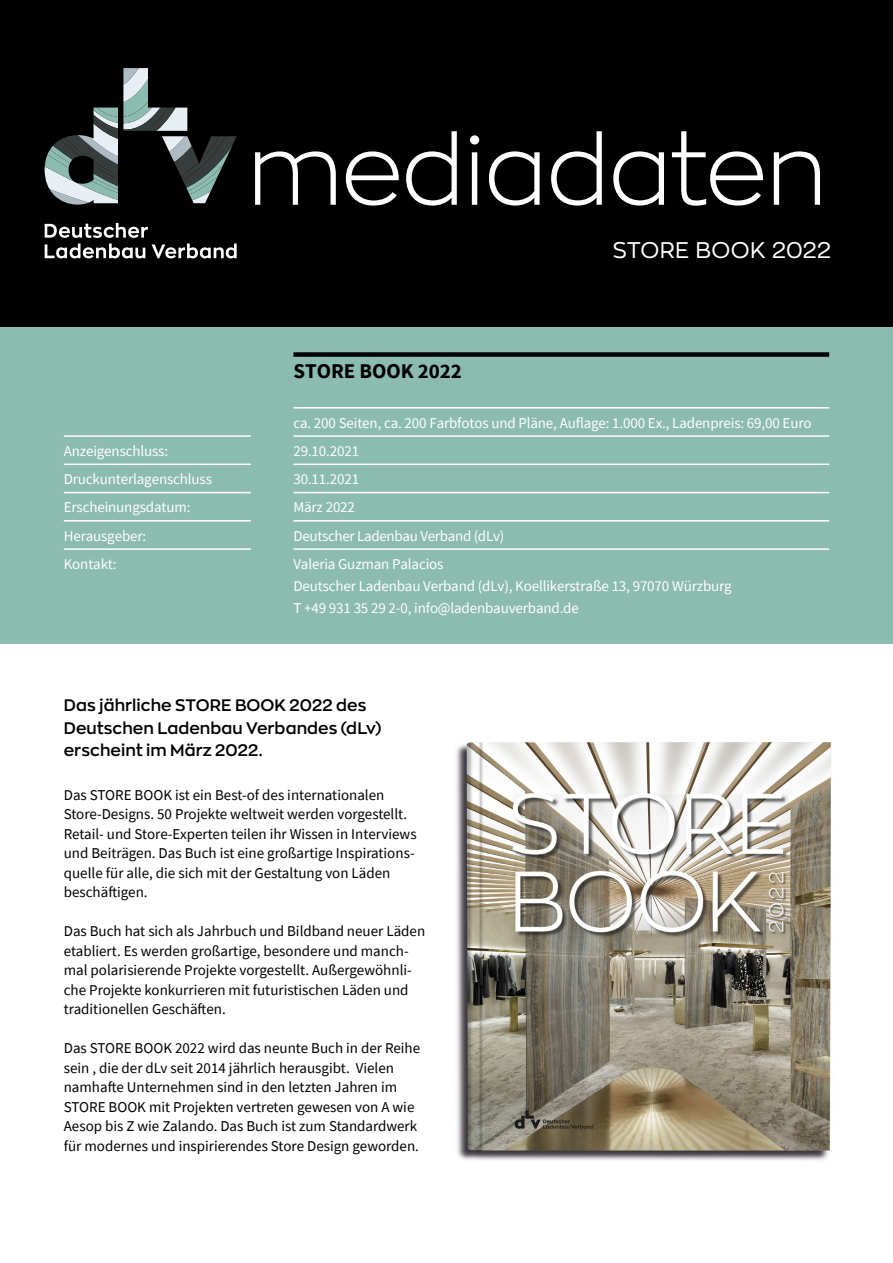
<style>
.page{position:relative;width:893px;height:1263px;background:#fff}
.page>*{position:absolute;margin:0;border:0;box-sizing:border-box;transform-origin:0 0}
.t1{font:300 97.5px "Zona Pro";letter-spacing:-.01em;color:#fff}
.t2{font:22.5px "Zona Pro";letter-spacing:.02em;color:#fff}
.t3{font:700 21px "Source Sans Pro";color:#000}
.t4{font:600 16.5px/22.5px "Zona Pro";letter-spacing:.01em;color:#000}
.t5{font:15px/19.5px "Source Sans Pro";color:#000}
.t6{font:15px/22.2px "Source Sans Pro";letter-spacing:-.01em;color:#fff}
</style>
<div class="page">
<div style="left:0;top:327px;width:893px;height:317px;background:#8cbbb0"></div>
<hr style="left:293px;top:407px;width:536px;height:1px;background:#fff">
<hr style="left:293px;top:435px;width:536px;height:2px;background:#fff">
<hr style="left:293px;top:464px;width:536px;height:1px;background:#fff">
<hr style="left:293px;top:492px;width:536px;height:1px;background:#fff">
<hr style="left:293px;top:520px;width:536px;height:2px;background:#fff">
<hr style="left:293px;top:548px;width:536px;height:2px;background:#fff">
<hr style="left:64px;top:435px;width:187px;height:2px;background:#fff">
<hr style="left:64px;top:464px;width:187px;height:1px;background:#fff">
<hr style="left:64px;top:492px;width:187px;height:1px;background:#fff">
<hr style="left:64px;top:520px;width:187px;height:2px;background:#fff">
<hr style="left:64px;top:548px;width:187px;height:2px;background:#fff">
<div style="left:293px;top:352px;width:536px;height:5px;background:#000"></div>
<img style="left:456px;top:741px;width:376px;height:419px">
<div style="left:0;top:0;width:893px;height:327px;background:#000"></div>
<svg style="left:45px;top:223px;width:192px;height:35px"></svg>
<svg style="left:45px;top:68px;width:192px;height:137px"></svg>
<h1 class="t1" style="left:247px;top:106px;width:581px">mediadaten</h1>
<h2 class="t2" style="left:613px;top:235px;width:220px">STORE BOOK 2022</h2>
<h3 class="t3" style="left:293px;top:357px;width:170px">STORE BOOK 2022</h3>
<p class="t6" style="left:293px;top:411px;width:520px">ca. 200 Seiten, ca. 200 Farbfotos und Pläne, Auflage: 1.000 Ex., Ladenpreis: 69,00 Euro</p>
<p class="t6" style="left:64px;top:440px;width:106px">Anzeigenschluss:</p>
<p class="t6" style="left:293px;top:440px;width:67px">29.10.2021</p>
<p class="t6" style="left:64px;top:468px;width:150px">Druckunterlagenschluss</p>
<p class="t6" style="left:293px;top:468px;width:67px">30.11.2021</p>
<p class="t6" style="left:64px;top:496px;width:128px">Erscheinungsdatum:</p>
<p class="t6" style="left:293px;top:496px;width:63px">März 2022</p>
<p class="t6" style="left:64px;top:524px;width:84px">Herausgeber:</p>
<p class="t6" style="left:293px;top:524px;width:212px">Deutscher Ladenbau Verband (dLv)</p>
<p class="t6" style="left:64px;top:553px;width:54px">Kontakt:</p>
<p class="t6" style="left:293px;top:553px;width:440px">Valeria Guzman Palacios<br>Deutscher Ladenbau Verband (dLv), Koellikerstraße 13, 97070 Würzburg<br>T +49 931 35 29 2-0, info@ladenbauverband.de</p>
<p class="t4" style="left:64px;top:694px;width:319px">Das jährliche STORE BOOK 2022 des<br>Deutschen Ladenbau Verbandes (dLv) erscheint im März 2022.</p>
<p class="t5" style="left:64px;top:785px;width:354px">Das STORE BOOK ist ein Best-of des internationalen Store-Designs. 50 Projekte weltweit werden vorgestellt.<br>Retail- und Store-Experten teilen ihr Wissen in Interviews und Beiträgen. Das Buch ist eine großartige Inspirations&shy;quelle für alle, die sich mit der Gestaltung von Läden beschäftigen.</p>
<p class="t5" style="left:64px;top:921px;width:363px">Das Buch hat sich als Jahrbuch und Bildband neuer Läden etabliert. Es werden großartige, besondere und manch&shy;mal polarisierende Projekte vorgestellt. Außergewöhnli&shy;che Projekte konkurrieren mit futuristischen Läden und traditionellen Geschäften.</p>
<p class="t5" style="left:64px;top:1038px;width:358px">Das STORE BOOK 2022 wird das neunte Buch in der Reihe sein , die der dLv seit 2014 jährlich herausgibt. Vielen namhafte Unternehmen sind in den letzten Jahren im STORE BOOK mit Projekten vertreten gewesen von A wie Aesop bis Z wie Zalando. Das Buch ist zum Standardwerk für modernes und inspirierendes Store Design geworden.</p>
</div>
